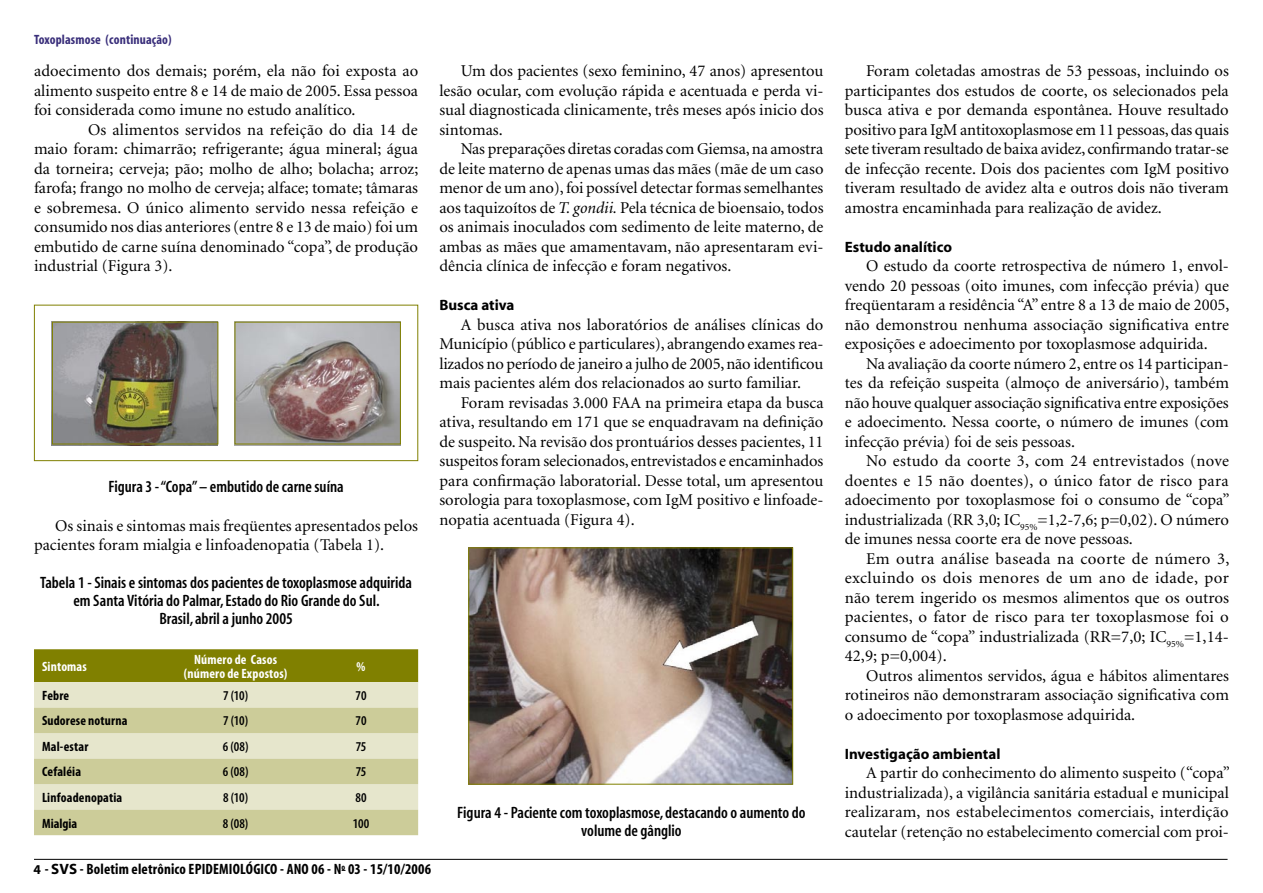
<style>
.page{position:relative;width:1263px;height:893px;background:#fff}
.page>*{position:absolute;margin:0;border:0;box-sizing:border-box;transform-origin:0 0}
.TEXTO_PADRAO{font:16.5px/19.5px "Minion";color:#000;text-align:justify}
.Titulo_Questão{font:600 condensed 16.5px/18px "Myriad";color:#000;text-align:center}
.t1{font:700 condensed 15px "Myriad";letter-spacing:.01em;color:#000}
.Intertitulo_1{font:700 15px "Myriad";color:#000}
.Texto_Tabelas{font:700 condensed 13.5px "Myriad Pro";letter-spacing:.01em;color:#000}
.Texto_Tabelas-2{font:600 condensed 13.5px "Myriad Pro";letter-spacing:-.01em;color:#000}
.Texto_Tabelas-3{font:700 condensed 13.5px "Myriad Pro";letter-spacing:.015em;color:#fff}
.t2{font:700 condensed 13.5px "Myriad";letter-spacing:.01em;color:#392e7a}
.s1{font-style:italic}
.s2{font-stretch:normal;font-size:13.5px}
.s3{font-stretch:normal}
</style>
<div class="page">
<hr style="left:34px;top:859px;width:1193px;height:1px;background:#000">
<img style="left:52px;top:324px;width:166px;height:121px">
<img style="left:235px;top:324px;width:165px;height:121px">
<div style="left:52px;top:322px;width:166px;height:122px;border:1px solid #808000"></div>
<div style="left:34px;top:305px;width:384px;height:156px;border:1px solid #808000"></div>
<div style="left:34px;top:649px;width:384px;height:33px;background:#808000"></div>
<div style="left:34px;top:682px;width:384px;height:26px;background:#e6e6cc"></div>
<svg style="left:34px;top:708px;width:384px;height:127px;background:#d6d6ad"></svg>
<img style="left:470px;top:549px;width:321px;height:233px">
<div style="left:468px;top:547px;width:325px;height:237px;border:1px solid #808000"></div>
<p class="t2" style="left:34px;top:33px;width:139px">Toxoplasmose (continuação)</p>
<p class="TEXTO_PADRAO" style="left:34px;top:62px;width:386px">adoecimento dos demais; porém, ela não foi exposta ao alimento suspeito entre 8 e 14 de maio de 2005. Essa pessoa foi considerada como imune no estudo analítico.</p>
<p class="TEXTO_PADRAO" style="left:34px;top:120px;width:386px;text-indent:54px">Os alimentos servidos na refeição do dia 14 de maio foram: chimarrão; refrigerante; água mineral; água da torneira; cerveja; pão; molho de alho; bolacha; arroz; farofa; frango no molho de cerveja; alface; tomate; tâmaras e sobremesa. O único alimento servido nessa refeição e consumido nos dias anteriores (entre 8 e 13 de maio) foi um embutido de carne suína denominado “copa”, de produção industrial (Figura 3).</p>
<p class="Titulo_Questão" style="left:108px;top:478px;width:237px">Figura 3 - “Copa” – embutido de carne suína</p>
<p class="TEXTO_PADRAO" style="left:34px;top:516px;width:386px;text-indent:21px">Os sinais e sintomas mais freqüentes apresentados pelos pacientes foram mialgia e linfoadenopatia (Tabela 1).</p>
<p class="Titulo_Questão" style="left:40px;top:574px;width:373px">Tabela 1 - Sinais e sintomas dos pacientes de toxoplasmose adquirida em Santa Vitória do Palmar, Estado do Rio Grande do Sul.</p>
<p class="Titulo_Questão" style="left:159px;top:610px;width:135px">Brasil, abril a junho 2005</p>
<p class="Texto_Tabelas-3" style="left:42px;top:659px;width:46px">Sintomas</p>
<p class="Texto_Tabelas-3" style="left:194px;top:652px;width:85px">Número de Casos</p>
<p class="Texto_Tabelas-3" style="left:184px;top:666px;width:105px">(número de Expostos)</p>
<p class="Texto_Tabelas-3" style="left:357px;top:659px;width:10px">%</p>
<p class="Texto_Tabelas" style="left:42px;top:688px;width:29px">Febre</p>
<p class="Texto_Tabelas-2" style="left:223px;top:688px;width:27px">7 (10)</p>
<p class="Texto_Tabelas-2" style="left:356px;top:688px;width:12px">70</p>
<p class="Texto_Tabelas" style="left:42px;top:713px;width:87px">Sudorese noturna</p>
<p class="Texto_Tabelas-2" style="left:223px;top:714px;width:27px">7 (10)</p>
<p class="Texto_Tabelas-2" style="left:356px;top:714px;width:12px">70</p>
<p class="Texto_Tabelas" style="left:42px;top:739px;width:48px">Mal-estar</p>
<p class="Texto_Tabelas-2" style="left:223px;top:739px;width:27px">6 (08)</p>
<p class="Texto_Tabelas-2" style="left:356px;top:739px;width:12px">75</p>
<p class="Texto_Tabelas" style="left:42px;top:764px;width:41px">Cefaléia</p>
<p class="Texto_Tabelas-2" style="left:223px;top:765px;width:27px">6 (08)</p>
<p class="Texto_Tabelas-2" style="left:356px;top:765px;width:12px">75</p>
<p class="Texto_Tabelas" style="left:42px;top:790px;width:82px">Linfoadenopatia</p>
<p class="Texto_Tabelas-2" style="left:223px;top:790px;width:27px">8 (10)</p>
<p class="Texto_Tabelas-2" style="left:355px;top:790px;width:13px">80</p>
<p class="Texto_Tabelas" style="left:42px;top:816px;width:37px">Mialgia</p>
<p class="Texto_Tabelas-2" style="left:223px;top:816px;width:27px">8 (08)</p>
<p class="Texto_Tabelas-2" style="left:353px;top:816px;width:18px">100</p>
<p class="TEXTO_PADRAO" style="left:439px;top:62px;width:386px;text-indent:21px">Um dos pacientes (sexo feminino, 47 anos) apresentou lesão ocular, com evolução rápida e acentuada e perda vi&shy;sual diagnosticada clinicamente, três meses após inicio dos sintomas.</p>
<p class="TEXTO_PADRAO" style="left:439px;top:140px;width:386px;text-indent:21px">Nas preparações diretas coradas com Giemsa, na amostra de leite materno de apenas umas das mães (mãe de um caso menor de um ano), foi possível detectar formas semelhantes aos taquizoítos de <span class="s1">T. gondii.</span> Pela técnica de bioensaio, todos os animais inoculados com sedimento de leite materno, de ambas as mães que amamentavam, não apresentaram evi&shy;dência clínica de infecção e foram negativos.</p>
<p class="Intertitulo_1" style="left:439px;top:297px;width:77px">Busca ativa</p>
<p class="TEXTO_PADRAO" style="left:439px;top:315px;width:386px;text-indent:21px">A busca ativa nos laboratórios de análises clínicas do Município (público e particulares), abrangendo exames rea&shy;lizados no período de janeiro a julho de 2005, não identificou mais pacientes além dos relacionados ao surto familiar.</p>
<p class="TEXTO_PADRAO" style="left:439px;top:393px;width:386px;text-indent:21px">Foram revisadas 3.000 FAA na primeira etapa da busca ativa, resultando em 171 que se enquadravam na definição de suspeito. Na revisão dos prontuários desses pacientes, 11 suspeitos foram selecionados, entrevistados e encaminhados para confirmação laboratorial. Desse total, um apresentou sorologia para toxoplasmose, com IgM positivo e linfoade&shy;nopatia acentuada (Figura 4).</p>
<p class="Titulo_Questão" style="left:457px;top:804px;width:350px">Figura 4 - Paciente com toxoplasmose, destacando o aumento do volume de gânglio</p>
<p class="t1" style="left:33px;top:862px;width:399px"><span class="s2">4</span> - <span class="s3">SVS</span> - Boletim eletrônico EPIDEMIOLÓGICO - ANO 06 - N<sup>o</sup> 03 - 15/10/2006</p>
<p class="TEXTO_PADRAO" style="left:845px;top:62px;width:386px;text-indent:21px">Foram coletadas amostras de 53 pessoas, incluindo os participantes dos estudos de coorte, os selecionados pela busca ativa e por demanda espontânea. Houve resultado positivo para IgM antitoxoplasmose em 11 pessoas, das quais sete tiveram resultado de baixa avidez, confirmando tratar-se de infecção recente. Dois dos pacientes com IgM positivo tiveram resultado de avidez alta e outros dois não tiveram amostra encaminhada para realização de avidez.</p>
<p class="Intertitulo_1" style="left:845px;top:239px;width:109px">Estudo analítico</p>
<p class="TEXTO_PADRAO" style="left:845px;top:257px;width:386px;text-indent:21px">O estudo da coorte retrospectiva de número 1, envol&shy;vendo 20 pessoas (oito imunes, com infecção prévia) que freqüentaram a residência “A” entre 8 a 13 de maio de 2005, não demonstrou nenhuma associação significativa entre exposições e adoecimento por toxoplasmose adquirida.</p>
<p class="TEXTO_PADRAO" style="left:845px;top:354px;width:386px;text-indent:21px">Na avaliação da coorte número 2, entre os 14 participan&shy;tes da refeição suspeita (almoço de aniversário), também não houve qualquer associação significativa entre exposições e adoecimento. Nessa coorte, o número de imunes (com infecção prévia) foi de seis pessoas.</p>
<p class="TEXTO_PADRAO" style="left:845px;top:452px;width:386px;text-indent:21px">No estudo da coorte 3, com 24 entrevistados (nove doentes e 15 não doentes), o único fator de risco para adoecimento por toxoplasmose foi o consumo de “copa” industrializada (RR 3,0; IC<sub>95%</sub>=1,2-7,6; p=0,02). O número de imunes nessa coorte era de nove pessoas.</p>
<p class="TEXTO_PADRAO" style="left:845px;top:549px;width:386px;text-indent:21px">Em outra análise baseada na coorte de número 3, excluindo os dois menores de um ano de idade, por não terem ingerido os mesmos alimentos que os outros pacientes, o fator de risco para ter toxoplasmose foi o consumo de “copa” industrializada (RR=7,0; IC<sub>95%</sub>=1,14- 42,9; p=0,004).</p>
<p class="TEXTO_PADRAO" style="left:845px;top:666px;width:386px;text-indent:21px">Outros alimentos servidos, água e hábitos alimentares rotineiros não demonstraram associação significativa com o adoecimento por toxoplasmose adquirida.</p>
<p class="Intertitulo_1" style="left:845px;top:746px;width:157px">Investigação ambiental</p>
<p class="TEXTO_PADRAO" style="left:845px;top:764px;width:387px;text-indent:21px">A partir do conhecimento do alimento suspeito (“copa” industrializada), a vigilância sanitária estadual e municipal realizaram, nos estabelecimentos comerciais, interdição cautelar (retenção no estabelecimento comercial com proi-</p>
</div>
